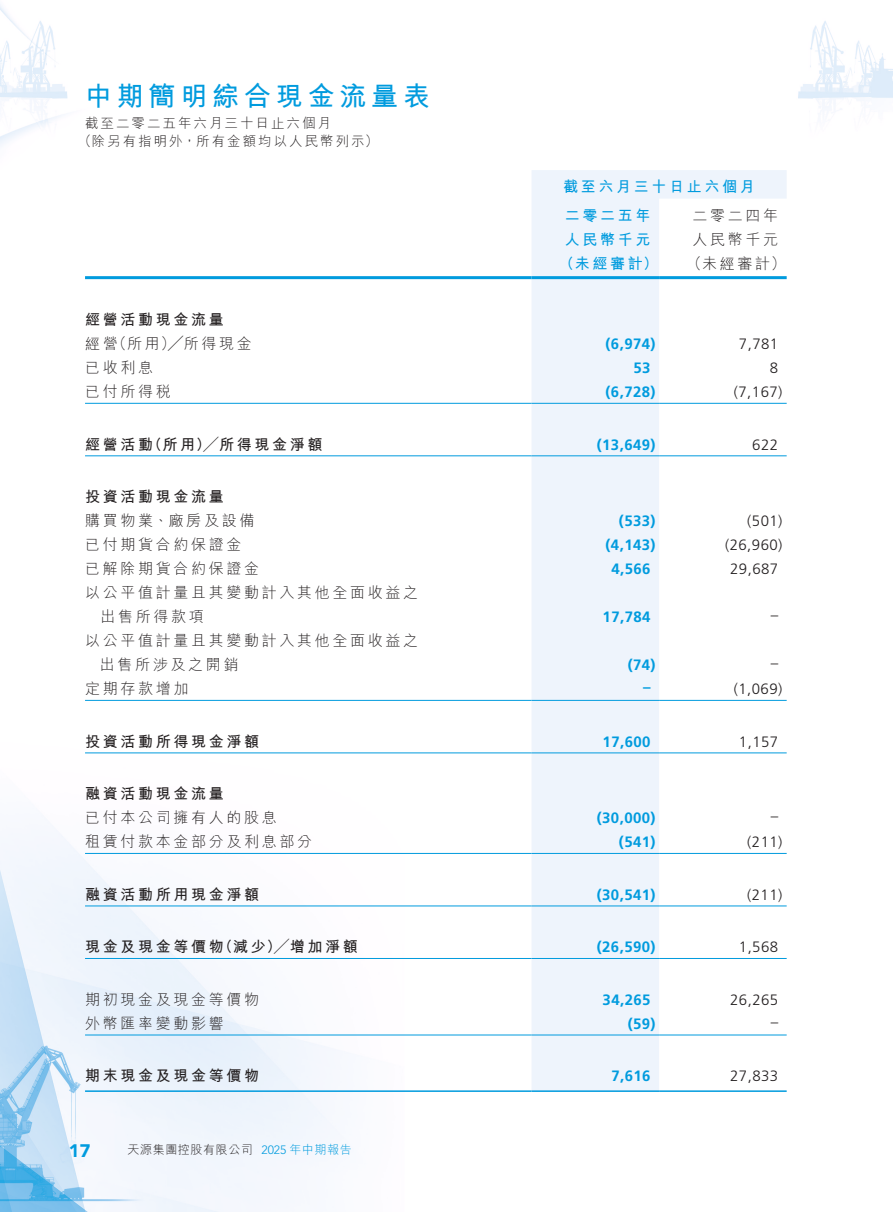
<style>
.page{position:relative;width:893px;height:1212px;background:#fff}
.page>*{position:absolute;margin:0;border:0;box-sizing:border-box;transform-origin:0 0}
.t1{font:700 27px "M Hei HK";letter-spacing:.18em;color:#009bde}
.t2{font:900 18px "Avenir LT Pro";color:#009bde}
.t3{font:300 15px/24px "M Hei HK";letter-spacing:.18em;color:#231f20}
.t4{font:700 15px "Frutiger LT Pro";letter-spacing:.03em;color:#009bde}
.t5{font:700 15px "M Hei HK";letter-spacing:.18em;color:#231f20}
.t6{font:300 15px "Frutiger LT Pro";letter-spacing:.03em;color:#231f20}
.t7{font:700 15px/28.5px "M Hei HK";letter-spacing:.18em;color:#009bde}
.t8{font:300 13.5px/18px "M Hei HK";letter-spacing:.15em;color:#231f20}
.t9{font:300 12px "M Hei HK";letter-spacing:.05em;color:#231f20}
.s1{font-family:"Avenir LT Pro";color:#009bde}
.s2{color:#009bde}
</style>
<div class="page">
<img style="left:0;top:4px;width:893px;height:1208px">
<svg style="left:531px;top:170px;width:256px;height:920px;fill:#eef4fc"></svg>
<hr style="left:85px;top:276px;width:446px;height:3px;background:#009bde">
<hr style="left:531px;top:276px;width:128px;height:3px;background:#009bde">
<hr style="left:659px;top:276px;width:128px;height:3px;background:#009bde">
<hr style="left:85px;top:403px;width:446px;height:1px;background:#009bde">
<hr style="left:531px;top:403px;width:128px;height:1px;background:#009bde">
<hr style="left:659px;top:403px;width:128px;height:1px;background:#009bde">
<hr style="left:85px;top:455px;width:446px;height:1px;background:#009bde">
<hr style="left:531px;top:455px;width:128px;height:1px;background:#009bde">
<hr style="left:659px;top:455px;width:128px;height:1px;background:#009bde">
<hr style="left:85px;top:700px;width:446px;height:1px;background:#009bde">
<hr style="left:531px;top:700px;width:128px;height:1px;background:#009bde">
<hr style="left:659px;top:700px;width:128px;height:1px;background:#009bde">
<hr style="left:85px;top:752px;width:446px;height:1px;background:#009bde">
<hr style="left:531px;top:752px;width:128px;height:1px;background:#009bde">
<hr style="left:659px;top:752px;width:128px;height:1px;background:#009bde">
<hr style="left:85px;top:853px;width:446px;height:1px;background:#009bde">
<hr style="left:531px;top:853px;width:128px;height:1px;background:#009bde">
<hr style="left:659px;top:853px;width:128px;height:1px;background:#009bde">
<hr style="left:85px;top:905px;width:446px;height:1px;background:#009bde">
<hr style="left:531px;top:905px;width:128px;height:1px;background:#009bde">
<hr style="left:659px;top:905px;width:128px;height:1px;background:#009bde">
<hr style="left:85px;top:958px;width:446px;height:1px;background:#009bde">
<hr style="left:531px;top:958px;width:128px;height:1px;background:#009bde">
<hr style="left:659px;top:958px;width:128px;height:1px;background:#009bde">
<hr style="left:85px;top:1034px;width:446px;height:1px;background:#009bde">
<hr style="left:531px;top:1034px;width:128px;height:1px;background:#009bde">
<hr style="left:659px;top:1034px;width:128px;height:1px;background:#009bde">
<hr style="left:85px;top:1090px;width:446px;height:2px;background:#009bde">
<hr style="left:531px;top:1090px;width:128px;height:2px;background:#009bde">
<hr style="left:659px;top:1090px;width:128px;height:2px;background:#009bde">
<h1 class="t1" style="left:85px;top:77px;width:347px">中期簡明綜合現金流量表</h1>
<p class="t8" style="left:78px;top:114px;width:301px;text-indent:7px">截至二零二五年六月三十日止六個月<br>（除另有指明外，所有金額均以人民幣列示）</p>
<p class="t7" style="left:563px;top:171px;width:193px">截至六月三十日止六個月二零二五年</p>
<p class="t3" style="left:692px;top:203px;width:87px">二零二四年</p>
<p class="t7" style="left:565px;top:224px;width:87px">人民幣千元</p>
<p class="t3" style="left:692px;top:227px;width:87px">人民幣千元</p>
<p class="t7" style="left:559px;top:248px;width:100px">（未經審計）</p>
<p class="t3" style="left:687px;top:251px;width:100px">（未經審計）</p>
<p class="t5" style="left:85px;top:309px;width:140px">經營活動現金流量</p>
<p class="t3" style="left:85px;top:331px;width:168px">經營（所用）╱所得現金</p>
<p class="t4" style="left:606px;top:335px;width:52px">(6,974)</p>
<p class="t6" style="left:739px;top:335px;width:41px">7,781</p>
<p class="t3" style="left:85px;top:355px;width:70px">已收利息</p>
<p class="t4" style="left:633px;top:359px;width:19px">53</p>
<p class="t6" style="left:770px;top:359px;width:10px">8</p>
<p class="t3" style="left:85px;top:379px;width:87px">已付所得稅</p>
<p class="t4" style="left:606px;top:383px;width:52px">(6,728)</p>
<p class="t6" style="left:734px;top:383px;width:50px">(7,167)</p>
<p class="t5" style="left:85px;top:433px;width:239px">經營活動（所用）╱所得現金淨額</p>
<p class="t4" style="left:597px;top:436px;width:60px">(13,649)</p>
<p class="t6" style="left:752px;top:436px;width:27px">622</p>
<p class="t5" style="left:85px;top:486px;width:140px">投資活動現金流量</p>
<p class="t3" style="left:85px;top:508px;width:171px">購買物業、廠房及設備</p>
<p class="t4" style="left:619px;top:512px;width:38px">(533)</p>
<p class="t6" style="left:747px;top:512px;width:37px">(501)</p>
<p class="t3" style="left:85px;top:532px;width:158px">已付期貨合約保證金</p>
<p class="t4" style="left:606px;top:536px;width:52px">(4,143)</p>
<p class="t6" style="left:725px;top:536px;width:59px">(26,960)</p>
<p class="t3" style="left:85px;top:556px;width:176px">已解除期貨合約保證金</p>
<p class="t4" style="left:611px;top:560px;width:41px">4,566</p>
<p class="t6" style="left:730px;top:560px;width:49px">29,687</p>
<p class="t3" style="left:100px;top:580px;width:319px;text-indent:-15px">以公平值計量且其變動計入其他全面收益之出售所得款項</p>
<p class="t4" style="left:603px;top:608px;width:49px">17,784</p>
<p class="t6" style="left:771px;top:606px;width:9px">–</p>
<p class="t3" style="left:100px;top:628px;width:320px;text-indent:-15px">以公平值計量且其變動計入其他全面收益之出售所涉及之開銷</p>
<p class="t4" style="left:628px;top:656px;width:29px">(74)</p>
<p class="t6" style="left:771px;top:654px;width:9px">–</p>
<p class="t3" style="left:85px;top:676px;width:105px">定期存款增加</p>
<p class="t4" style="left:643px;top:678px;width:9px">–</p>
<p class="t6" style="left:734px;top:680px;width:50px">(1,069)</p>
<p class="t5" style="left:85px;top:730px;width:176px">投資活動所得現金淨額</p>
<p class="t4" style="left:603px;top:733px;width:49px">17,600</p>
<p class="t6" style="left:739px;top:733px;width:41px">1,157</p>
<p class="t5" style="left:85px;top:783px;width:140px">融資活動現金流量</p>
<p class="t3" style="left:85px;top:805px;width:193px">已付本公司擁有人的股息</p>
<p class="t4" style="left:597px;top:809px;width:60px">(30,000)</p>
<p class="t6" style="left:771px;top:807px;width:9px">–</p>
<p class="t3" style="left:85px;top:829px;width:229px">租賃付款本金部分及利息部分</p>
<p class="t4" style="left:619px;top:833px;width:38px">(541)</p>
<p class="t6" style="left:747px;top:833px;width:37px">(211)</p>
<p class="t5" style="left:85px;top:883px;width:176px">融資活動所用現金淨額</p>
<p class="t4" style="left:597px;top:886px;width:60px">(30,541)</p>
<p class="t6" style="left:747px;top:886px;width:37px">(211)</p>
<p class="t5" style="left:85px;top:936px;width:274px">現金及現金等價物（減少）╱增加淨額</p>
<p class="t4" style="left:597px;top:938px;width:60px">(26,590)</p>
<p class="t6" style="left:739px;top:938px;width:41px">1,568</p>
<p class="t3" style="left:85px;top:987px;width:176px">期初現金及現金等價物</p>
<p class="t4" style="left:603px;top:991px;width:49px">34,265</p>
<p class="t6" style="left:730px;top:991px;width:49px">26,265</p>
<p class="t3" style="left:85px;top:1011px;width:140px">外幣匯率變動影響</p>
<p class="t4" style="left:628px;top:1015px;width:29px">(59)</p>
<p class="t6" style="left:771px;top:1013px;width:9px">–</p>
<p class="t5" style="left:85px;top:1065px;width:176px">期末現金及現金等價物</p>
<p class="t4" style="left:611px;top:1067px;width:41px">7,616</p>
<p class="t6" style="left:730px;top:1067px;width:49px">27,833</p>
<p class="t2" style="left:69px;top:1139px;width:23px">17</p>
<p class="t9" style="left:128px;top:1141px;width:226px">天源集團控股有限公司 <span class="s1">2025</span> <span class="s2">年中期報告</span></p>
</div>
